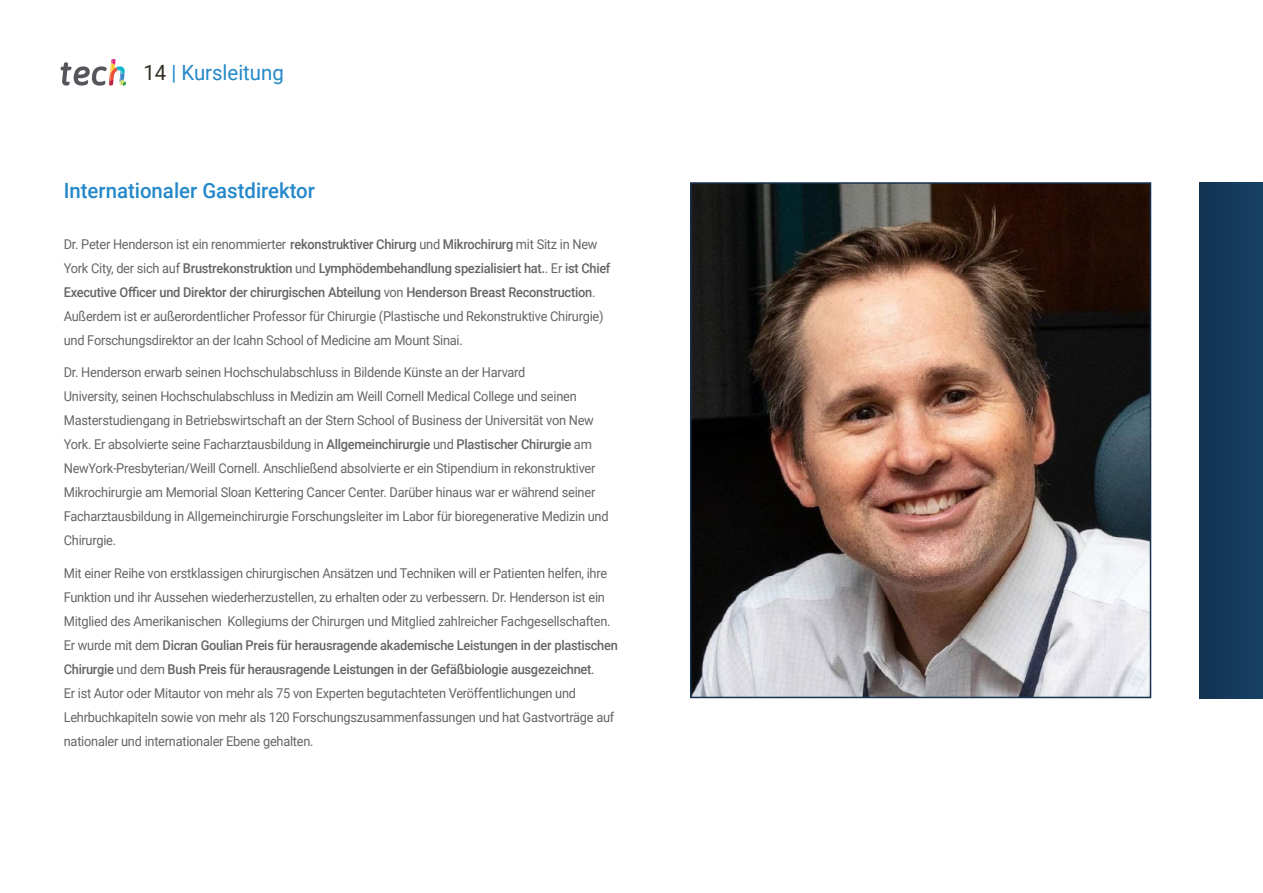
<style>
.page{position:relative;width:1263px;height:893px;background:#fff}
.page>*{position:absolute;margin:0;border:0;box-sizing:border-box;transform-origin:0 0}
.t1{font:500 21px "Roboto";color:#2488c9}
.t2{font:21px "Roboto";color:#2488c9}
.t3{font:13.5px/24px "Roboto";letter-spacing:-.02em;color:#656565;scale:.95 1}
.s1{color:#312e20}
.s2{font-weight:500}
</style>
<div class="page">
<img style="left:693px;top:185px;width:455px;height:510px">
<div style="left:690px;top:182px;width:461px;height:516px;border:2px solid #17304f"></div>
<div style="left:1199px;top:182px;width:64px;height:516px;background:#14395b"></div>
<svg style="left:61px;top:59px;width:65px;height:27px"></svg>
<h1 class="t2" style="left:144px;top:57px;width:142px"><span class="s1">14</span> | Kursleitung</h1>
<h1 class="t1" style="left:64px;top:176px;width:253px">Internationaler Gastdirektor</h1>
<p class="t3" style="left:64px;top:231px;width:577px">Dr. Peter Henderson ist ein renommierter <span class="s2">rekonstruktiver Chirurg</span> und <span class="s2">Mikrochirurg</span> mit Sitz in New York City, der sich auf <span class="s2">Brustrekonstruktion</span> und <span class="s2">Lymphödembehandlung spezialisiert hat.</span>. Er <span class="s2">ist Chief Executive Officer und Direktor der chirurgischen Abteilung</span> von <span class="s2">Henderson Breast Reconstruction</span>.<br>Außerdem ist er außerordentlicher Professor für Chirurgie (Plastische und Rekonstruktive Chirurgie) und Forschungsdirektor an der Icahn School of Medicine am Mount Sinai.</p>
<p class="t3" style="left:64px;top:360px;width:575px">Dr. Henderson erwarb seinen Hochschulabschluss in Bildende Künste an der Harvard<br>University, seinen Hochschulabschluss in Medizin am Weill Cornell Medical College und seinen Masterstudiengang in Betriebswirtschaft an der Stern School of Business der Universität von New York. Er absolvierte seine Facharztausbildung in <span class="s2">Allgemeinchirurgie</span> und <span class="s2">Plastischer Chirurgie</span> am NewYork-Presbyterian/Weill Cornell. Anschließend absolvierte er ein Stipendium in rekonstruktiver Mikrochirurgie am Memorial Sloan Kettering Cancer Center. Darüber hinaus war er während seiner Facharztausbildung in Allgemeinchirurgie Forschungsleiter im Labor für bioregenerative Medizin und Chirurgie.</p>
<p class="t3" style="left:64px;top:560px;width:585px">Mit einer Reihe von erstklassigen chirurgischen Ansätzen und Techniken will er Patienten helfen, ihre Funktion und ihr Aussehen wiederherzustellen, zu erhalten oder zu verbessern. Dr. Henderson ist ein Mitglied des Amerikanischen Kollegiums der Chirurgen und Mitglied zahlreicher Fachgesellschaften.<br>Er wurde mit dem <span class="s2">Dicran Goulian Preis für herausragende akademische Leistungen in der plastischen Chirurgie</span> und dem <span class="s2">Bush Preis für herausragende Leistungen in der Gefäßbiologie ausgezeichnet</span>.<br>Er ist Autor oder Mitautor von mehr als 75 von Experten begutachteten Veröffentlichungen und Lehrbuchkapiteln sowie von mehr als 120 Forschungszusammenfassungen und hat Gastvorträge auf nationaler und internationaler Ebene gehalten.</p>
</div>
